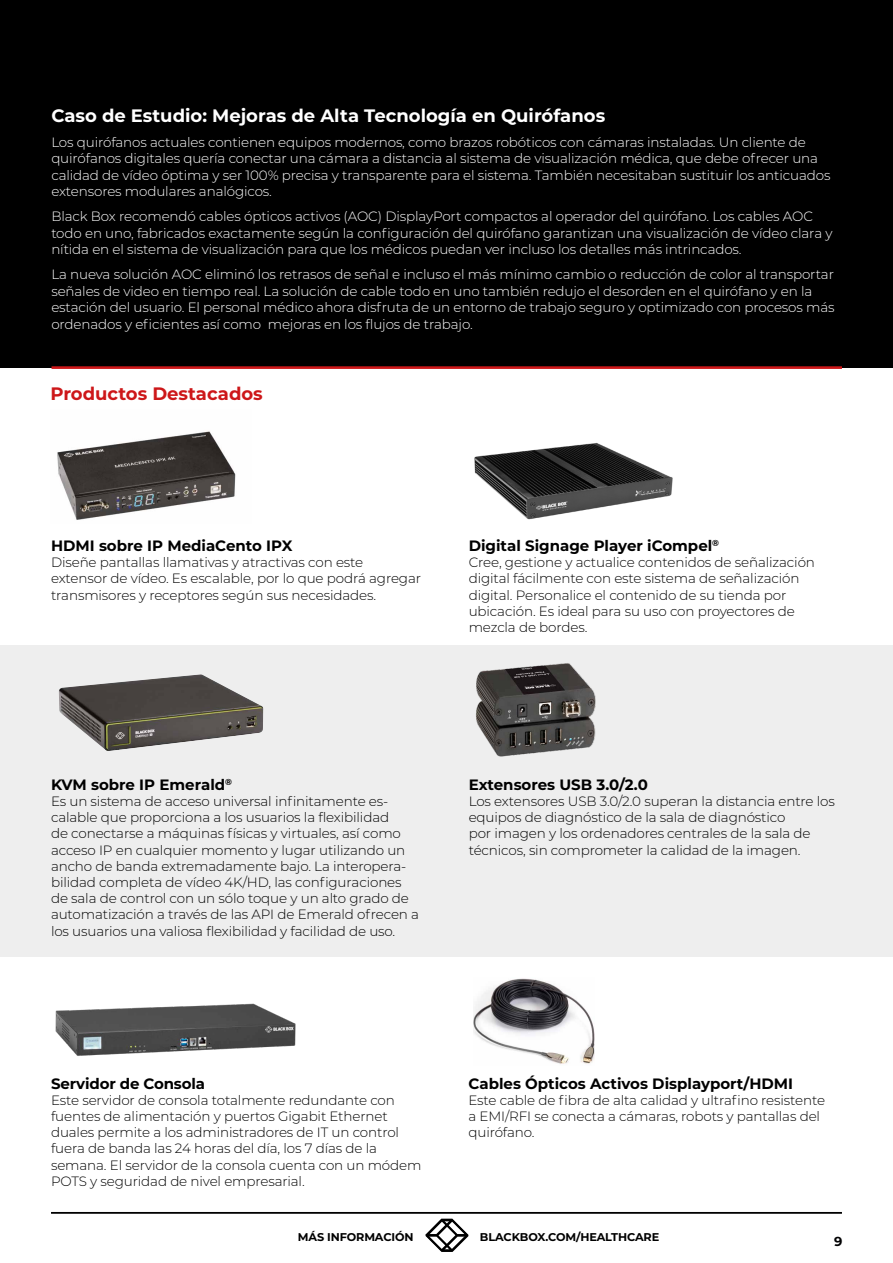
<style>
.page{position:relative;width:893px;height:1263px;background:#fff}
.page>*{position:absolute;margin:0;border:0;box-sizing:border-box;transform-origin:0 0}
.t1{font:700 18px "Montserrat";color:#fff}
.t2{font:700 18px "Montserrat";color:#cd1719}
.t3{font:700 15px "Montserrat";color:#000}
.t4{font:300 13.5px/16.2px "Montserrat";letter-spacing:-.01em;color:#000}
.t5{font:300 13.5px/16.5px "Montserrat";letter-spacing:-.01em;color:#fff}
.t6{font:700 13.05px "Montserrat";color:#020203}
.t7{font:700 11.25px "Montserrat";letter-spacing:-.01em;color:#000}
</style>
<div class="page">
<hr style="left:51px;top:1212px;width:791px;height:2px;background:#000">
<div style="left:0;top:0;width:893px;height:367px;background:#000"></div>
<div style="left:0;top:646px;width:893px;height:311px;background:#eee"></div>
<svg style="left:425px;top:1219px;width:44px;height:33px"></svg>
<hr style="left:52px;top:366px;width:790px;height:3px;background:#cd1719">
<img style="left:57px;top:431px;width:179px;height:89px">
<img style="left:473px;top:978px;width:121px;height:86px">
<img style="left:55px;top:1003px;width:241px;height:53px">
<img style="left:474px;top:443px;width:199px;height:77px">
<img style="left:59px;top:674px;width:205px;height:77px">
<img style="left:476px;top:663px;width:120px;height:94px">
<h1 class="t1" style="left:51px;top:102px;width:555px">Caso de Estudio: Mejoras de Alta Tecnología en Quirófanos</h1>
<p class="t5" style="left:51px;top:133px;width:781px">Los quirófanos actuales contienen equipos modernos, como brazos robóticos con cámaras instaladas. Un cliente de quirófanos digitales quería conectar una cámara a distancia al sistema de visualización médica, que debe ofrecer una calidad de vídeo óptima y ser 100% precisa y transparente para el sistema. También necesitaban sustituir los anticuados extensores modulares analógicos.</p>
<p class="t5" style="left:51px;top:208px;width:783px">Black Box recomendó cables ópticos activos (AOC) DisplayPort compactos al operador del quirófano. Los cables AOC todo en uno, fabricados exactamente según la configuración del quirófano garantizan una visualización de vídeo clara y nítida en el sistema de visualización para que los médicos puedan ver incluso los detalles más intrincados.</p>
<p class="t5" style="left:51px;top:266px;width:785px">La nueva solución AOC eliminó los retrasos de señal e incluso el más mínimo cambio o reducción de color al transportar señales de video en tiempo real. La solución de cable todo en uno también redujo el desorden en el quirófano y en la estación del usuario. El personal médico ahora disfruta de un entorno de trabajo seguro y optimizado con procesos más ordenados y eficientes así como mejoras en los flujos de trabajo.</p>
<h1 class="t2" style="left:50px;top:381px;width:214px">Productos Destacados</h1>
<p class="t3" style="left:51px;top:535px;width:243px">HDMI sobre IP MediaCento IPX</p>
<p class="t4" style="left:51px;top:554px;width:372px">Diseñe pantallas llamativas y atractivas con este extensor de vídeo. Es escalable, por lo que podrá agregar transmisores y receptores según sus necesidades.</p>
<p class="t3" style="left:469px;top:535px;width:252px">Digital Signage Player iCompel<sup>®</sup></p>
<p class="t4" style="left:469px;top:554px;width:348px">Cree, gestione y actualice contenidos de señalización digital fácilmente con este sistema de señalización digital. Personalice el contenido de su tienda por ubicación. Es ideal para su uso con proyectores de mezcla de bordes.</p>
<p class="t3" style="left:51px;top:774px;width:183px">KVM sobre IP Emerald<sup>®</sup></p>
<p class="t4" style="left:51px;top:793px;width:370px">Es un sistema de acceso universal infinitamente es&shy;calable que proporciona a los usuarios la flexibilidad<br>de conectarse a máquinas físicas y virtuales, así como acceso IP en cualquier momento y lugar utilizando un ancho de banda extremadamente bajo. La interopera&shy;bilidad completa de vídeo 4K/HD, las configuraciones de sala de control con un sólo toque y un alto grado de automatización a través de las API de Emerald ofrecen a los usuarios una valiosa flexibilidad y facilidad de uso.</p>
<p class="t3" style="left:469px;top:774px;width:181px">Extensores USB 3.0/2.0</p>
<p class="t4" style="left:469px;top:793px;width:368px">Los extensores USB 3.0/2.0 superan la distancia entre los equipos de diagnóstico de la sala de diagnóstico<br>por imagen y los ordenadores centrales de la sala de técnicos, sin comprometer la calidad de la imagen.</p>
<p class="t3" style="left:51px;top:1072px;width:155px">Servidor de Consola</p>
<p class="t4" style="left:51px;top:1091px;width:372px">Este servidor de consola totalmente redundante con fuentes de alimentación y puertos Gigabit Ethernet duales permite a los administradores de IT un control fuera de banda las 24 horas del día, los 7 días de la semana. El servidor de la consola cuenta con un módem POTS y seguridad de nivel empresarial.</p>
<p class="t3" style="left:468px;top:1072px;width:326px">Cables Ópticos Activos Displayport/HDMI</p>
<p class="t4" style="left:468px;top:1091px;width:358px">Este cable de fibra de alta calidad y ultrafino resistente a EMI/RFI se conecta a cámaras, robots y pantallas del quirófano.</p>
<p class="t7" style="left:298px;top:1229px;width:117px">MÁS INFORMACIÓN</p>
<p class="t6" style="left:834px;top:1232px;width:10px">9</p>
<p class="t7" style="left:480px;top:1229px;width:181px">BLACKBOX.COM/HEALTHCARE</p>
</div>
